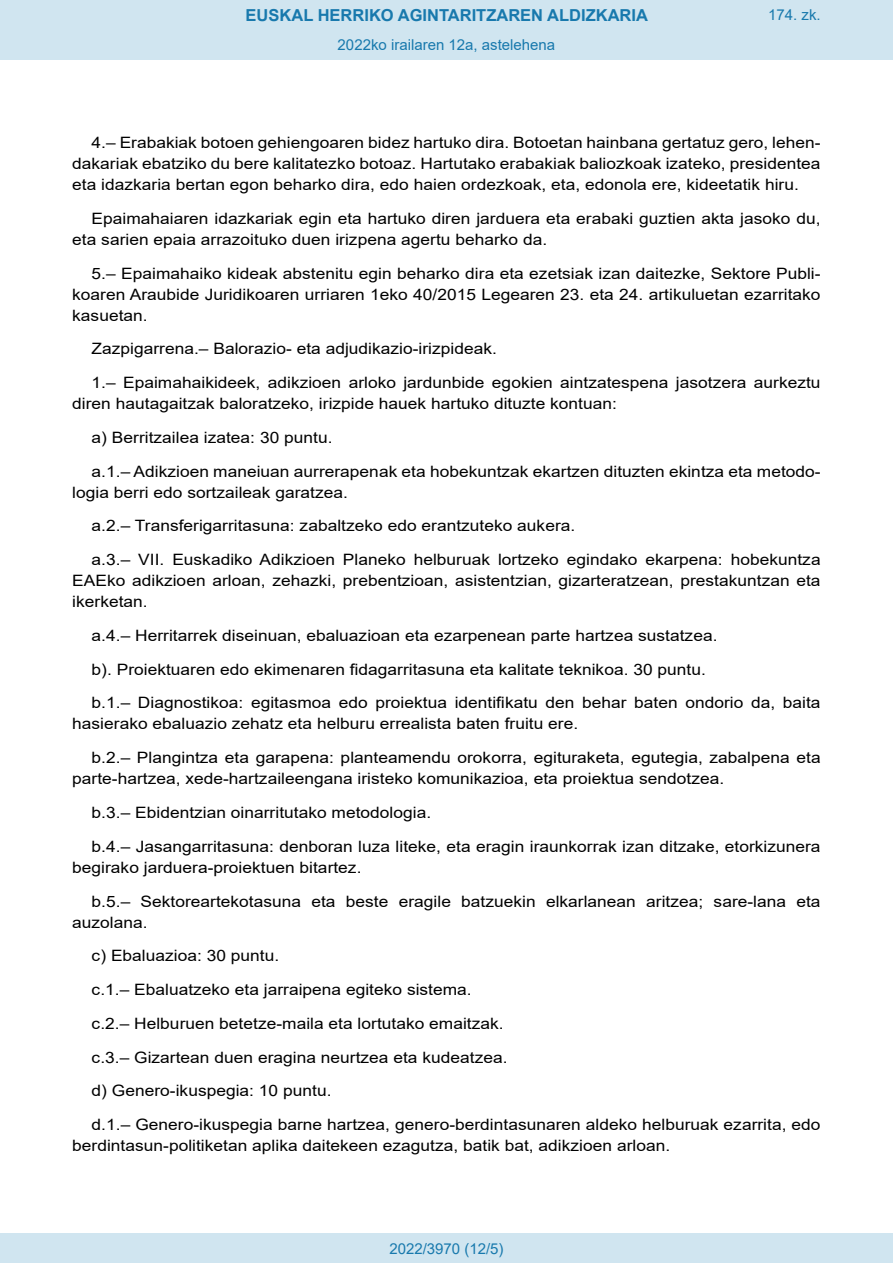
<style>
.page{position:relative;width:893px;height:1263px;background:#fff}
.page>*{position:absolute;margin:0;border:0;box-sizing:border-box;transform-origin:0 0}
.t1{font:700 16.5px "Arial";color:#1879ad}
.BOPVDetalle{font:15.6px/21px "Arial";color:#000;scale:1.11 1}
.Paginacion_Centro{font:15px "Arial";color:#1879ad}
</style>
<div class="page">
<div style="left:0;top:0;width:893px;height:60px;background:#d0e5f0"></div>
<div style="left:0;top:1233px;width:893px;height:30px;background:#d0e5f0"></div>
<p class="t1" style="left:246px;top:3px;width:404px">EUSKAL HERRIKO AGINTARITZAREN ALDIZKARIA</p>
<p class="Paginacion_Centro" style="left:338px;top:35px;width:219px">2022ko irailaren 12a, astelehena</p>
<p class="Paginacion_Centro" style="left:768px;top:5px;width:54px">174. zk.</p>
<p class="BOPVDetalle" style="left:72px;top:132px;width:676px;text-align:justify;text-indent:19px">4.– Erabakiak botoen gehiengoaren bidez hartuko dira. Botoetan hainbana gertatuz gero, lehen&shy;dakariak ebatziko du bere kalitatezko botoaz. Hartutako erabakiak baliozkoak izateko, presidentea eta idazkaria bertan egon beharko dira, edo haien ordezkoak, eta, edonola ere, kideetatik hiru.</p>
<p class="BOPVDetalle" style="left:72px;top:208px;width:676px;text-indent:19px">Epaimahaiaren idazkariak egin eta hartuko diren jarduera eta erabaki guztien akta jasoko du, eta sarien epaia arrazoituko duen irizpena agertu beharko da.</p>
<p class="BOPVDetalle" style="left:72px;top:263px;width:676px;text-align:justify;text-indent:19px">5.– Epaimahaiko kideak abstenitu egin beharko dira eta ezetsiak izan daitezke, Sektore Publi&shy;koaren Araubide Juridikoaren urriaren 1eko 40/2015 Legearen 23. eta 24. artikuluetan ezarritako kasuetan.</p>
<p class="BOPVDetalle" style="left:92px;top:338px;width:367px">Zazpigarrena.– Balorazio- eta adjudikazio-irizpideak.</p>
<p class="BOPVDetalle" style="left:72px;top:372px;width:676px;text-indent:19px">1.– Epaimahaikideek, adikzioen arloko jardunbide egokien aintzatespena jasotzera aurkeztu diren hautagaitzak baloratzeko, irizpide hauek hartuko dituzte kontuan:</p>
<p class="BOPVDetalle" style="left:92px;top:427px;width:219px">a) Berritzailea izatea: 30 puntu.</p>
<p class="BOPVDetalle" style="left:72px;top:461px;width:676px;text-indent:19px">a.1.– Adikzioen maneiuan aurrerapenak eta hobekuntzak ekartzen dituzten ekintza eta metodo&shy;logia berri edo sortzaileak garatzea.</p>
<p class="BOPVDetalle" style="left:92px;top:515px;width:437px">a.2.– Transferigarritasuna: zabaltzeko edo erantzuteko aukera.</p>
<p class="BOPVDetalle" style="left:72px;top:549px;width:676px;text-align:justify;text-indent:19px">a.3.– VII. Euskadiko Adikzioen Planeko helburuak lortzeko egindako ekarpena: hobekuntza EAEko adikzioen arloan, zehazki, prebentzioan, asistentzian, gizarteratzean, prestakuntzan eta ikerketan.</p>
<p class="BOPVDetalle" style="left:92px;top:625px;width:565px">a.4.– Herritarrek diseinuan, ebaluazioan eta ezarpenean parte hartzea sustatzea.</p>
<p class="BOPVDetalle" style="left:92px;top:659px;width:555px">b). Proiektuaren edo ekimenaren fidagarritasuna eta kalitate teknikoa. 30 puntu.</p>
<p class="BOPVDetalle" style="left:72px;top:692px;width:676px;text-indent:19px">b.1.– Diagnostikoa: egitasmoa edo proiektua identifikatu den behar baten ondorio da, baita hasierako ebaluazio zehatz eta helburu errealista baten fruitu ere.</p>
<p class="BOPVDetalle" style="left:72px;top:747px;width:676px;text-indent:19px">b.2.– Plangintza eta garapena: planteamendu orokorra, egituraketa, egutegia, zabalpena eta parte-hartzea, xede-hartzaileengana iristeko komunikazioa, eta proiektua sendotzea.</p>
<p class="BOPVDetalle" style="left:92px;top:802px;width:307px">b.3.– Ebidentzian oinarritutako metodologia.</p>
<p class="BOPVDetalle" style="left:72px;top:836px;width:676px;text-indent:19px">b.4.– Jasangarritasuna: denboran luza liteke, eta eragin iraunkorrak izan ditzake, etorkizunera begirako jarduera-proiektuen bitartez.</p>
<p class="BOPVDetalle" style="left:72px;top:890px;width:676px;text-indent:19px">b.5.– Sektoreartekotasuna eta beste eragile batzuekin elkarlanean aritzea; sare-lana eta auzolana.</p>
<p class="BOPVDetalle" style="left:92px;top:945px;width:171px">c) Ebaluazioa: 30 puntu.</p>
<p class="BOPVDetalle" style="left:92px;top:979px;width:344px">c.1.– Ebaluatzeko eta jarraipena egiteko sistema.</p>
<p class="BOPVDetalle" style="left:92px;top:1013px;width:373px">c.2.– Helburuen betetze-maila eta lortutako emaitzak.</p>
<p class="BOPVDetalle" style="left:92px;top:1046px;width:376px">c.3.– Gizartean duen eragina neurtzea eta kudeatzea.</p>
<p class="BOPVDetalle" style="left:92px;top:1080px;width:218px">d) Genero-ikuspegia: 10 puntu.</p>
<p class="BOPVDetalle" style="left:72px;top:1114px;width:676px;text-indent:19px">d.1.– Genero-ikuspegia barne hartzea, genero-berdintasunaren aldeko helburuak ezarrita, edo berdintasun-politiketan aplika daitekeen ezagutza, batik bat, adikzioen arloan.</p>
<p class="Paginacion_Centro" style="left:389px;top:1238px;width:116px">2022/3970 (12/5)</p>
</div>
